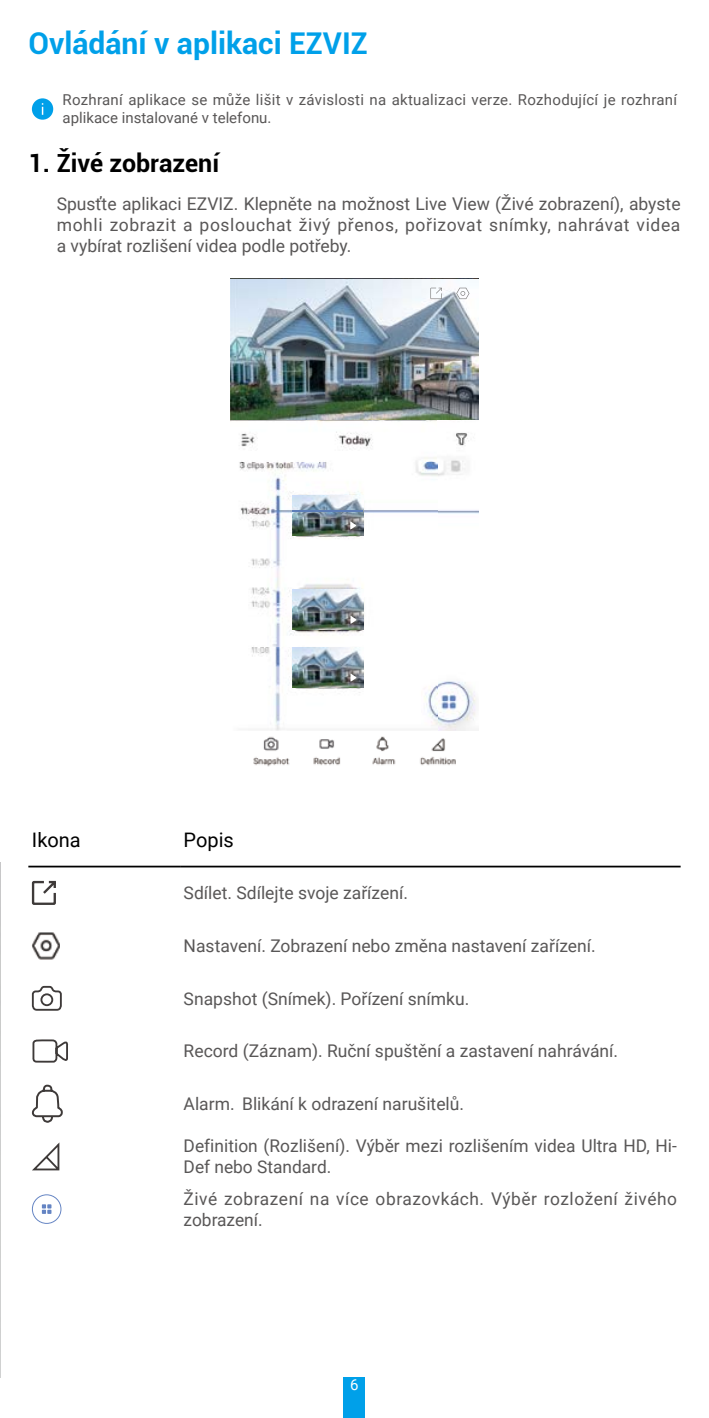
<style>
.page{position:relative;width:709px;height:1418px;background:#fff}
.page>*{position:absolute;margin:0;border:0;box-sizing:border-box;transform-origin:0 0}
.t1{font:700 30px "Roboto";color:#00a0e9}
.t2{font:700 25px "Roboto";color:#000}
.t3{font:20px "Roboto";color:#000}
.t4{font:17.5px/21px "Roboto";color:#595757;text-align:justify}
.t5{font:17.5px/21px "Roboto";letter-spacing:.03em;color:#595757}
.t6{font:15px/18px "Roboto";letter-spacing:.02em;color:#595757}
.t7{font:15px "Roboto";color:#fff}
</style>
<div class="page">
<div style="left:344px;top:1376px;width:21px;height:41px;background:#00a0e9"></div>
<img style="left:0;top:862px;width:1px;height:514px">
<svg style="left:32px;top:98px;width:21px;height:22px"></svg>
<img style="left:230px;top:331px;width:249px;height:436px">
<img style="left:230px;top:279px;width:248px;height:140px">
<img style="left:293px;top:495px;width:70px;height:40px">
<svg style="left:350px;top:521px;width:6px;height:8px"></svg>
<img style="left:293px;top:589px;width:70px;height:40px">
<svg style="left:350px;top:615px;width:6px;height:9px"></svg>
<img style="left:293px;top:647px;width:70px;height:40px">
<svg style="left:350px;top:673px;width:6px;height:8px"></svg>
<hr style="left:293px;top:510px;width:70px;height:1px;background:#5d7eb8">
<svg style="left:430px;top:288px;width:12px;height:11px"></svg>
<svg style="left:456px;top:288px;width:13px;height:11px"></svg>
<hr style="left:28px;top:865px;width:152px;height:2px;background:#000">
<hr style="left:180px;top:865px;width:500px;height:2px;background:#000">
<svg style="left:31px;top:880px;width:25px;height:25px"></svg>
<svg style="left:31px;top:932px;width:38px;height:292px"></svg>
<h1 class="t1" style="left:28px;top:22px;width:341px">Ovládání v aplikaci EZVIZ</h1>
<p class="t6" style="left:63px;top:90px;width:616px">Rozhraní aplikace se může lišit v závislosti na aktualizaci verze. Rozhodující je rozhraní aplikace instalované v telefonu.</p>
<h2 class="t2" style="left:28px;top:145px;width:192px">1. Živé zobrazení</h2>
<p class="t4" style="left:57px;top:192px;width:625px">Spusťte aplikaci EZVIZ. Klepněte na možnost Live View (Živé zobrazení), abyste mohli zobrazit a poslouchat živý přenos, pořizovat snímky, nahrávat videa a vybírat rozlišení videa podle potřeby.</p>
<p class="t3" style="left:32px;top:826px;width:50px">Ikona</p>
<p class="t3" style="left:184px;top:826px;width:52px">Popis</p>
<p class="t4" style="left:184px;top:881px;width:226px">Sdílet. Sdílejte svoje zařízení.</p>
<p class="t4" style="left:184px;top:934px;width:413px">Nastavení. Zobrazení nebo změna nastavení zařízení.</p>
<p class="t4" style="left:184px;top:987px;width:287px">Snapshot (Snímek). Pořízení snímku.</p>
<p class="t4" style="left:184px;top:1039px;width:436px">Record (Záznam). Ruční spuštění a zastavení nahrávání.</p>
<p class="t4" style="left:184px;top:1092px;width:282px">Alarm. Blikání k odrazení narušitelů.</p>
<p class="t4" style="left:184px;top:1134px;width:495px">Definition (Rozlišení). Výběr mezi rozlišením videa Ultra HD, Hi-<br>Def nebo Standard.</p>
<p class="t5" style="left:184px;top:1187px;width:495px">Živé zobrazení na více obrazovkách. Výběr rozložení živého zobrazení.</p>
<p class="t7" style="left:350px;top:1373px;width:10px">6</p>
</div>
